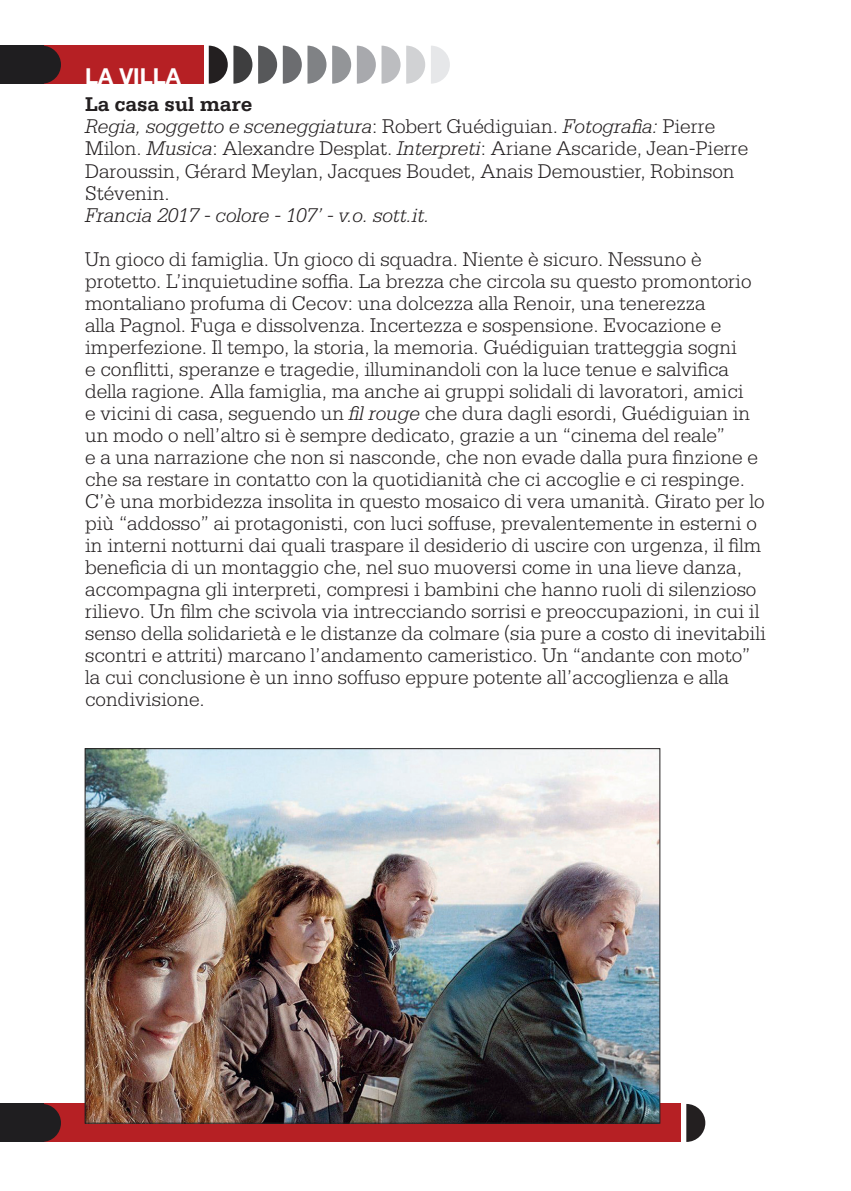
<style>
.page{position:relative;width:851px;height:1191px;background:#fff}
.page>*{position:absolute;margin:0;border:0;box-sizing:border-box;transform-origin:0 0}
.t1{font:700 22px "Helvetica Neue LT Std";color:#fff}
.t2{font:300 21px/22px "Serifa Std";color:#231f20}
.t3{font:italic 300 21px "Serifa Std";color:#231f20}
.s1{font-weight:700}
.s2{font-style:italic}
</style>
<div class="page">
<div style="left:42px;top:1104px;width:638px;height:38px;background:#b62024"></div>
<div style="left:0;top:1104px;width:44px;height:38px;background:#1f1e20"></div>
<svg style="left:44px;top:1104px;width:17px;height:38px"></svg>
<svg style="left:686px;top:1104px;width:19px;height:38px"></svg>
<div style="left:42px;top:46px;width:161px;height:38px;background:#b62024"></div>
<div style="left:0;top:46px;width:44px;height:38px;background:#1f1e20"></div>
<svg style="left:44px;top:46px;width:17px;height:38px"></svg>
<svg style="left:209px;top:46px;width:43px;height:38px"></svg>
<svg style="left:258px;top:46px;width:19px;height:38px"></svg>
<svg style="left:283px;top:46px;width:43px;height:38px"></svg>
<svg style="left:332px;top:46px;width:19px;height:38px"></svg>
<svg style="left:357px;top:46px;width:43px;height:38px"></svg>
<svg style="left:406px;top:46px;width:19px;height:38px"></svg>
<svg style="left:431px;top:46px;width:19px;height:38px"></svg>
<img style="left:87px;top:750px;width:571px;height:371px">
<p class="t1" style="left:85px;top:62px;width:97px">LA VILLA</p>
<p class="t2" style="left:85px;top:94px;width:664px"><span class="s1">La casa sul mare<br></span><span class="s2">Regia, soggetto e sceneggiatura</span>: Robert Guédiguian. <span class="s2">Fotografia:</span> Pierre Milon. <span class="s2">Musica</span>: Alexandre Desplat. <span class="s2">Interpreti</span>: Ariane Ascaride, Jean-Pierre Daroussin, Gérard Meylan, Jacques Boudet, Anais Demoustier, Robinson Stévenin.</p>
<p class="t3" style="left:85px;top:203px;width:346px">Francia 2017 - colore - 107’ - v.o. sott.it.</p>
<p class="t2" style="left:85px;top:248px;width:682px">Un gioco di famiglia. Un gioco di squadra. Niente è sicuro. Nessuno è protetto. L’inquietudine soffia. La brezza che circola su questo promontorio montaliano profuma di Cecov: una dolcezza alla Renoir, una tenerezza<br>alla Pagnol. Fuga e dissolvenza. Incertezza e sospensione. Evocazione e imperfezione. Il tempo, la storia, la memoria. Guédiguian tratteggia sogni<br>e conflitti, speranze e tragedie, illuminandoli con la luce tenue e salvifica della ragione. Alla famiglia, ma anche ai gruppi solidali di lavoratori, amici<br>e vicini di casa, seguendo un <span class="s2">fil rouge</span> che dura dagli esordi, Guédiguian in un modo o nell’altro si è sempre dedicato, grazie a un “cinema del reale”<br>e a una narrazione che non si nasconde, che non evade dalla pura finzione e che sa restare in contatto con la quotidianità che ci accoglie e ci respinge.<br>C’è una morbidezza insolita in questo mosaico di vera umanità. Girato per lo più “addosso” ai protagonisti, con luci soffuse, prevalentemente in esterni o in interni notturni dai quali traspare il desiderio di uscire con urgenza, il film beneficia di un montaggio che, nel suo muoversi come in una lieve danza, accompagna gli interpreti, compresi i bambini che hanno ruoli di silenzioso rilievo. Un film che scivola via intrecciando sorrisi e preoccupazioni, in cui il senso della solidarietà e le distanze da colmare (sia pure a costo di inevitabili scontri e attriti) marcano l’andamento cameristico. Un “andante con moto” la cui conclusione è un inno soffuso eppure potente all’accoglienza e alla condivisione.</p>
</div>
